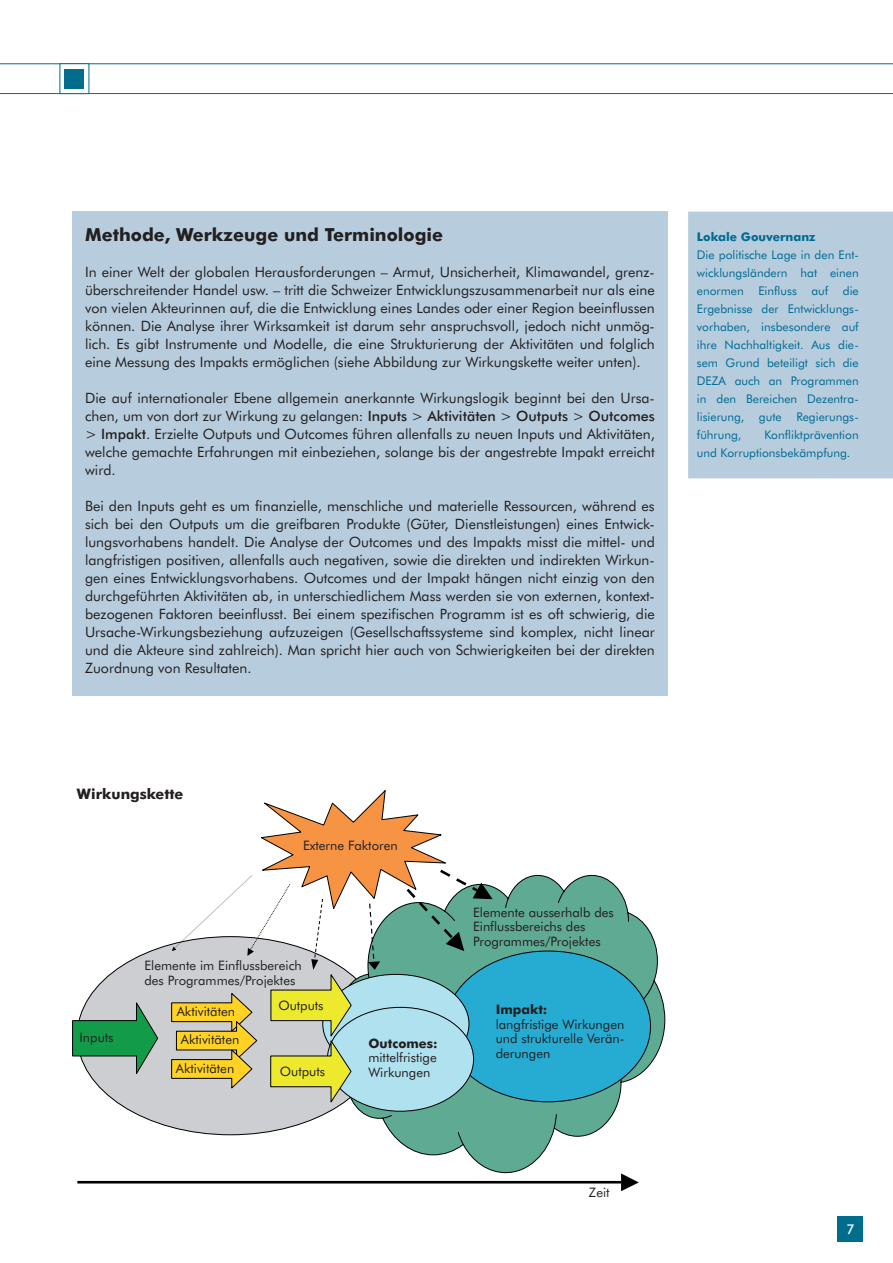
<style>
.page{position:relative;width:893px;height:1263px;background:#fff}
.page>*{position:absolute;margin:0;border:0;box-sizing:border-box;transform-origin:0 0}
.t1{font:700 18px "Futura BT";color:#231f20}
.t2{font:700 14.55px "Futura BT";color:#231f20}
.t3{font:14.25px/18px "Futura BT";color:#231f20;text-align:justify}
.t4{font:500 13.5px "Futura BT";color:#fff}
.t5{font:13.05px/14.5px "Futura BT";color:#231f20}
.t6{font:700 13.05px "Futura BT";color:#231f20}
.t7{font:12px/18px "Futura BT";color:#006a91;text-align:justify}
.t8{font:700 12px "Futura BT";color:#006a91}
.s1{font-weight:500}
</style>
<div class="page">
<hr style="left:0;top:63px;width:892px;height:1px;background:#006d8c">
<hr style="left:0;top:93px;width:892px;height:1px;background:#006d8c">
<div style="left:60px;top:63px;width:29px;height:31px;background:#fff;border:1px solid #006d8c"></div>
<div style="left:65px;top:69px;width:19px;height:19px;background:#006d8c"></div>
<div style="left:838px;top:1216px;width:25px;height:26px;background:#006d8c"></div>
<div style="left:72px;top:211px;width:596px;height:484px;background:#b7cdde"></div>
<div style="left:77px;top:937px;width:307px;height:198px;background:#ccced1;border-radius:50%"></div>
<svg style="left:339px;top:875px;width:326px;height:298px"></svg>
<div style="left:445px;top:951px;width:205px;height:151px;background:#26acd3;border-radius:50%"></div>
<svg style="left:72px;top:1002px;width:86px;height:74px"></svg>
<hr style="left:77px;top:1181px;width:544px;height:2px;background:#000">
<svg style="left:621px;top:1173px;width:18px;height:18px"></svg>
<svg style="left:171px;top:790px;width:322px;height:314px"></svg>
<div style="left:688px;top:211px;width:204px;height:268px;background:#b7cdde"></div>
<p class="t1" style="left:85px;top:223px;width:360px">Methode, Werkzeuge und Terminologie</p>
<p class="t3" style="left:85px;top:263px;width:571px">In einer Welt der globalen Herausforderungen – Armut, Unsicherheit, Klimawandel, grenz&shy;überschreitender Handel usw. – tritt die Schweizer Entwicklungszusammenarbeit nur als eine von vielen Akteurinnen auf, die die Entwicklung eines Landes oder einer Region beeinflussen können. Die Analyse ihrer Wirksamkeit ist darum sehr anspruchsvoll, jedoch nicht unmög&shy;lich. Es gibt Instrumente und Modelle, die eine Strukturierung der Aktivitäten und folglich eine Messung des Impakts ermöglichen (siehe Abbildung zur Wirkungskette weiter unten).</p>
<p class="t3" style="left:85px;top:389px;width:571px">Die auf internationaler Ebene allgemein anerkannte Wirkungslogik beginnt bei den Ursa&shy;chen, um von dort zur Wirkung zu gelangen: <span class="s1">Inputs</span> &gt; <span class="s1">Aktivitäten</span> &gt; <span class="s1">Outputs</span> &gt; <span class="s1">Outcomes </span>&gt; <span class="s1">Impakt</span>. Erzielte Outputs und Outcomes führen allenfalls zu neuen Inputs und Aktivitäten, welche gemachte Erfahrungen mit einbeziehen, solange bis der angestrebte Impakt erreicht wird.</p>
<p class="t3" style="left:85px;top:497px;width:571px">Bei den Inputs geht es um finanzielle, menschliche und materielle Ressourcen, während es sich bei den Outputs um die greifbaren Produkte (Güter, Dienstleistungen) eines Entwick&shy;lungsvorhabens handelt. Die Analyse der Outcomes und des Impakts misst die mittel- und langfristigen positiven, allenfalls auch negativen, sowie die direkten und indirekten Wirkun&shy;gen eines Entwicklungsvorhabens. Outcomes und der Impakt hängen nicht einzig von den durchgeführten Aktivitäten ab, in unterschiedlichem Mass werden sie von externen, kontext&shy;bezogenen Faktoren beeinflusst. Bei einem spezifischen Programm ist es oft schwierig, die Ursache-Wirkungsbeziehung aufzuzeigen (Gesellschaftssysteme sind komplex, nicht linear und die Akteure sind zahlreich). Man spricht hier auch von Schwierigkeiten bei der direkten Zuordnung von Resultaten.</p>
<p class="t8" style="left:697px;top:229px;width:120px">Lokale Gouvernanz</p>
<p class="t7" style="left:697px;top:245px;width:163px">Die politische Lage in den Ent&shy;wicklungsländern hat einen enormen Einfluss auf die Ergebnisse der Entwicklungs&shy;vorhaben, insbesondere auf ihre Nachhaltigkeit. Aus die&shy;sem Grund beteiligt sich die DEZA auch an Programmen in den Bereichen Dezentra&shy;lisierung, gute Regierungs&shy;führung,</p>
<p class="t7" style="left:697px;top:425px;width:163px;text-indent:67px">Konfliktprävention und Korruptionsbekämpfung.</p>
<p class="t2" style="left:77px;top:785px;width:108px">Wirkungskette</p>
<p class="t5" style="left:303px;top:838px;width:96px">Externe Faktoren</p>
<p class="t5" style="left:80px;top:1030px;width:35px">Inputs</p>
<p class="t5" style="left:144px;top:958px;width:159px">Elemente im Einflussbereich des Programmes/Projektes</p>
<p class="t5" style="left:176px;top:997px;width:65px;line-height:28.3px;text-align:center">Aktivitäten<br>Aktivitäten<br>Aktivitäten</p>
<p class="t5" style="left:278px;top:997px;width:47px">Outputs</p>
<p class="t5" style="left:280px;top:1064px;width:47px">Outputs</p>
<p class="t6" style="left:368px;top:1035px;width:71px">Outcomes:</p>
<p class="t5" style="left:368px;top:1050px;width:70px">mittelfristige<br>Wirkungen</p>
<p class="t5" style="left:473px;top:905px;width:142px">Elemente ausserhalb des<br>Einflussbereichs des<br>Programmes/Projektes</p>
<p class="t6" style="left:496px;top:1001px;width:53px">Impakt:</p>
<p class="t5" style="left:496px;top:1017px;width:130px;text-align:justify">langfristige Wirkungen und strukturelle Verän&shy;derungen</p>
<p class="t5" style="left:589px;top:1185px;width:22px">Zeit</p>
<p class="t4" style="left:846px;top:1220px;width:10px">7</p>
</div>
